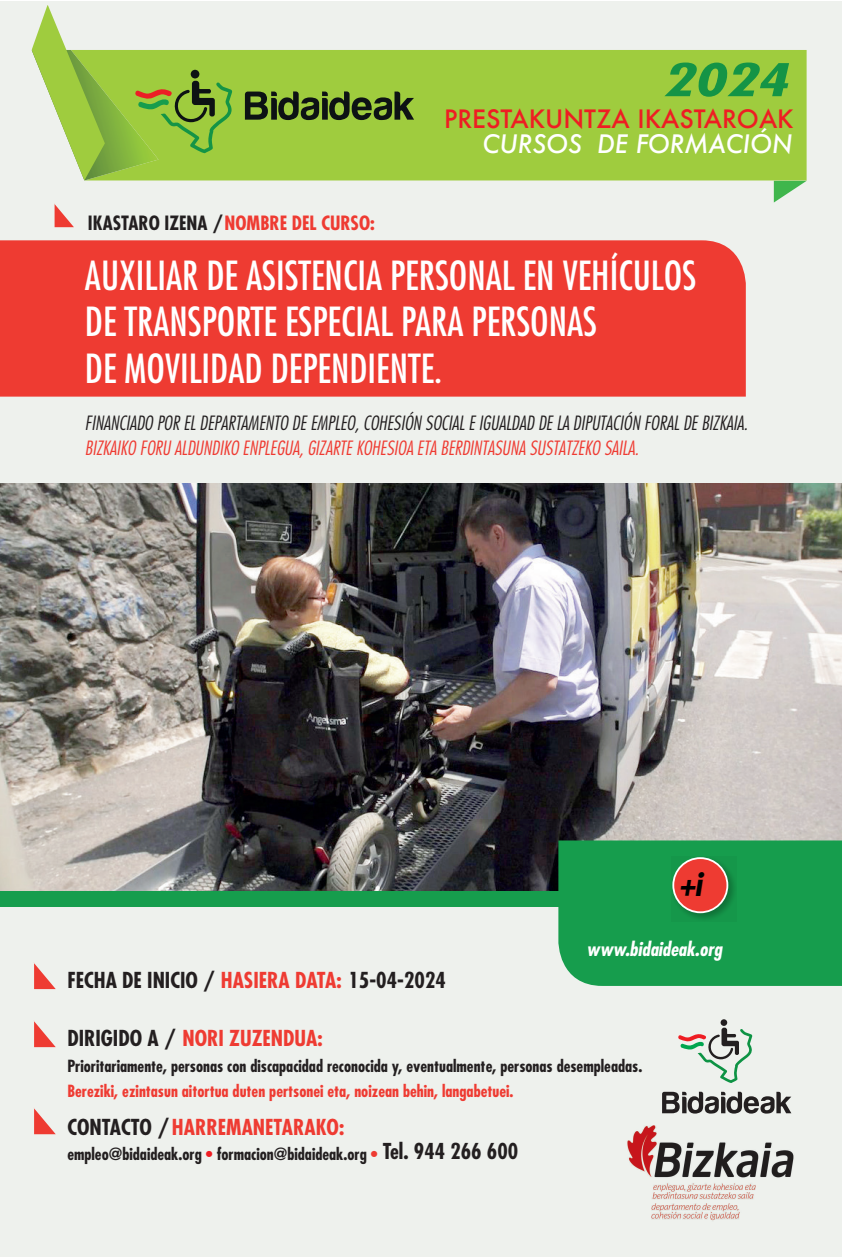
<style>
.page{position:relative;width:842px;height:1257px;background:#fff}
.page>*{position:absolute;margin:0;border:0;box-sizing:border-box;transform-origin:0 0}
.t1{font:italic 700 condensed 43.9px "Futura Std";color:#149446;scale:1.46 1}
.t2{font:condensed 39px/46.8px "Futura";color:#fff}
.t3{font:italic 700 condensed 32.1px "Futura Std";color:#000}
.t4{font:500 24.7px "Futura";color:#ee1d23}
.t5{font:italic 500 24.7px "Futura";color:#fff}
.t6{font:700 condensed 21.4px "Futura Std";color:#ee3b32}
.t7{font:700 condensed 21.4px "Futura Std";color:#231f20}
.t8{font:italic 300 condensed 19.2px "Futura Std";color:#231f20}
.t9{font:italic 300 condensed 19.2px "Futura Std";color:#ee3b32}
.t10{font:700 condensed 19.2px "Futura Std";color:#ee3b32}
.t11{font:italic 700 condensed 19px "Futura Std";color:#fff}
.t12{font:700 condensed 16.3px "Futura Std";color:#231f20}
.t13{font:700 condensed 16.3px "Futura Std";color:#ee3b32}
.s1{color:#231f20}
.s2{color:#ee3b32}
.s3{color:#ee1d23}
.s4{font-size:21.3px}
</style>
<div class="page">
<div style="left:0;top:2px;width:842px;height:1255px;background:#eef1ed"></div>
<div style="left:0;top:240px;width:746px;height:156px;background:#ee3b32"></div>
<svg style="left:34px;top:963px;width:22px;height:26px"></svg>
<svg style="left:54px;top:204px;width:20px;height:23px"></svg>
<svg style="left:34px;top:1021px;width:22px;height:26px"></svg>
<svg style="left:34px;top:1108px;width:22px;height:26px"></svg>
<svg style="left:774px;top:180px;width:33px;height:22px"></svg>
<div style="left:159px;top:50px;width:648px;height:130px;background:#9fcc3e"></div>
<img style="left:105px;top:50px;width:54px;height:130px">
<svg style="left:32px;top:5px;width:73px;height:175px"></svg>
<svg style="left:245px;top:91px;width:169px;height:29px;background:#526a27"></svg>
<div style="left:191px;top:70px;width:8px;height:8px;background:#0d1214;border-radius:50%"></div>
<svg style="left:135px;top:81px;width:98px;height:72px;background:#86b13a"></svg>
<img style="left:0;top:483px;width:842px;height:408px">
<div style="left:0;top:891px;width:842px;height:15px;background:#169d4d"></div>
<div style="left:558px;top:840px;width:284px;height:146px;background:#169d4d"></div>
<svg style="left:671px;top:856px;width:66px;height:65px;background:#1e944e"></svg>
<div style="left:673px;top:858px;width:54px;height:54px;background:#ee3b32;border-radius:50%"></div>
<div style="left:672px;top:857px;width:56px;height:56px;border:2px solid #fff;border-radius:50%"></div>
<svg style="left:662px;top:1091px;width:129px;height:13px"></svg>
<div style="left:721px;top:1019px;width:6px;height:7px;background:#231f20;border-radius:50%"></div>
<svg style="left:678px;top:1027px;width:74px;height:56px"></svg>
<img style="left:627px;top:1104px;width:167px;height:117px">
<h1 class="t1" style="left:662px;top:53px;width:88px">2024</h1>
<p class="t10" style="left:88px;top:211px;width:288px"><span class="s1">IKASTARO IZENA /</span> NOMBRE DEL CURSO:</p>
<h3 class="t4" style="left:444px;top:102px;width:351px">PRESTAKUNTZA IKASTAROAK</h3>
<h3 class="t5" style="left:482px;top:127px;width:311px">CURSOS DE FORMACIÓN</h3>
<h2 class="t2" style="left:85px;top:251px;width:613px">AUXILIAR DE ASISTENCIA PERSONAL EN VEHÍCULOS<br>DE TRANSPORTE ESPECIAL PARA PERSONAS<br>DE MOVILIDAD DEPENDIENTE.</h2>
<p class="t8" style="left:85px;top:411px;width:664px">FINANCIADO POR EL DEPARTAMENTO DE EMPLEO, COHESIÓN SOCIAL E IGUALDAD DE LA DIPUTACIÓN FORAL DE BIZKAIA.</p>
<p class="t9" style="left:85px;top:437px;width:555px">BIZKAIKO FORU ALDUNDIKO ENPLEGUA, GIZARTE KOHESIOA ETA BERDINTASUNA SUSTATZEKO SAILA.</p>
<h3 class="t3" style="left:679px;top:864px;width:24px">+i</h3>
<p class="t11" style="left:587px;top:936px;width:137px">www.bidaideak.org</p>
<h3 class="t7" style="left:67px;top:967px;width:380px">FECHA DE INICIO / <span class="s2">HASIERA DATA:</span> 15-04-2024</h3>
<h3 class="t6" style="left:67px;top:1025px;width:257px"><span class="s1">DIRIGIDO A /</span> NORI ZUZENDUA:</h3>
<p class="t12" style="left:67px;top:1055px;width:576px">Prioritariamente, personas con discapacidad reconocida y, eventualmente, personas desempleadas.</p>
<p class="t13" style="left:67px;top:1081px;width:448px">Bereziki, ezintasun aitortua duten pertsonei eta, noizean behin, langabetuei.</p>
<h3 class="t6" style="left:67px;top:1113px;width:278px"><span class="s1">CONTACTO /</span> HARREMANETARAKO:</h3>
<p class="t12" style="left:67px;top:1143px;width:452px">empleo@bidaideak.org <span class="s3">•</span> formacion@bidaideak.org <span class="s2">•</span> <span class="s4">Tel. 944 266 600</span></p>
</div>
